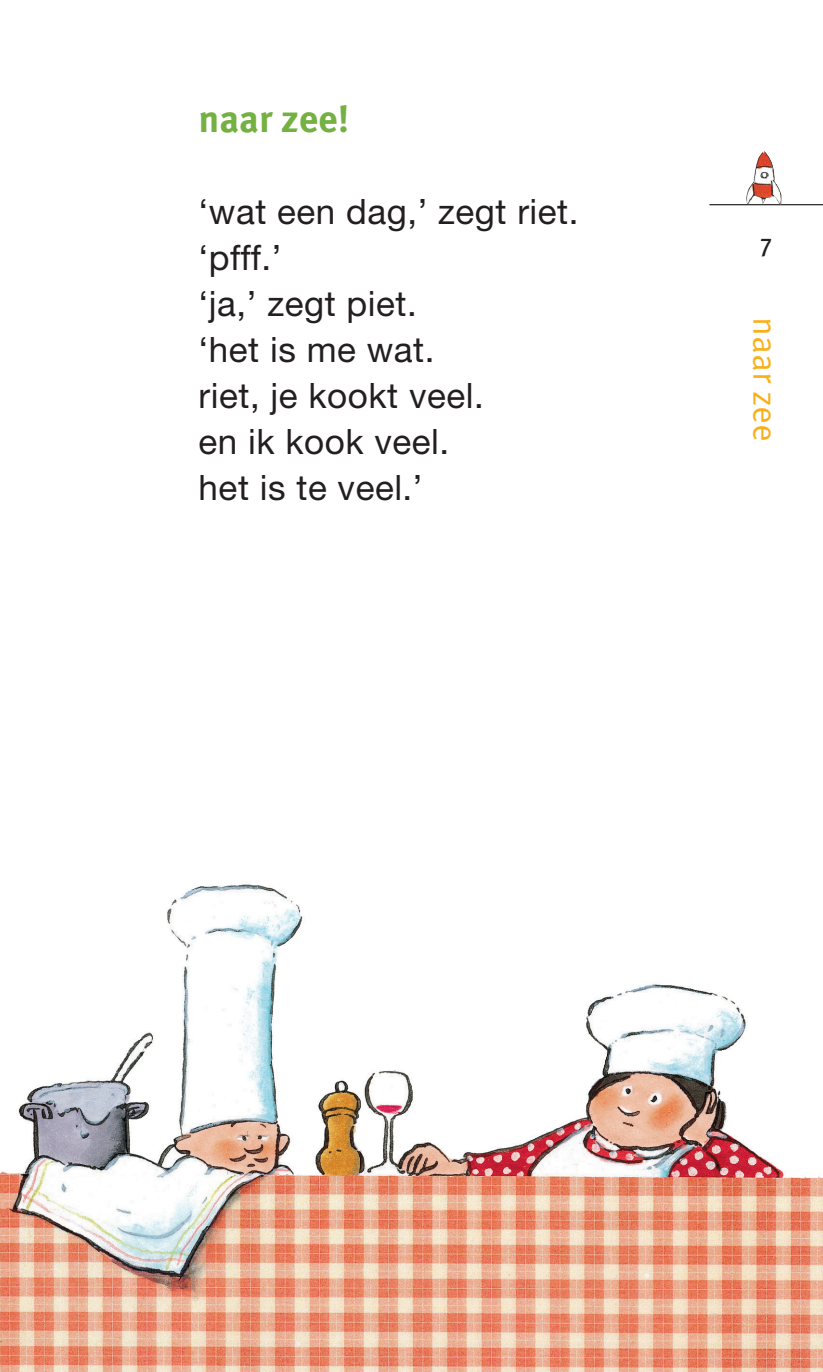
<style>
.page{position:relative;width:823px;height:1372px;background:#fff}
.page>*{position:absolute;margin:0;border:0;box-sizing:border-box;transform-origin:0 0}
.t1{font:700 38px "Meta OT";color:#75b042}
.t2{font:35px/46px "Helvetica Neue LT Std";letter-spacing:.015em;color:#231f20}
.t3{font:34px "Meta OT Norm";color:#faaf18}
.t4{font:500 condensed 26px "Meta OT";color:#231f20}
</style>
<div class="page">
<img style="left:0;top:194px;width:822px;height:1178px">
<hr style="left:709px;top:204px;width:113px;height:1px;background:#231f20">
<img style="left:745px;top:151px;width:36px;height:54px">
<p class="t1" style="left:198px;top:95px;width:152px">naar zee!</p>
<p class="t2" style="left:198px;top:188px;width:381px">‘wat een dag,’ zegt riet. ‘pfff.’<br>‘ja,’ zegt piet.<br>‘het is me wat.<br>riet, je kookt veel.<br>en ik kook veel.<br>het is te veel.’</p>
<p class="t4" style="left:759px;top:226px;width:13px">7</p>
<p class="t3" style="left:785px;top:317px;width:125px;rotate:90deg">naar zee</p>
</div>
